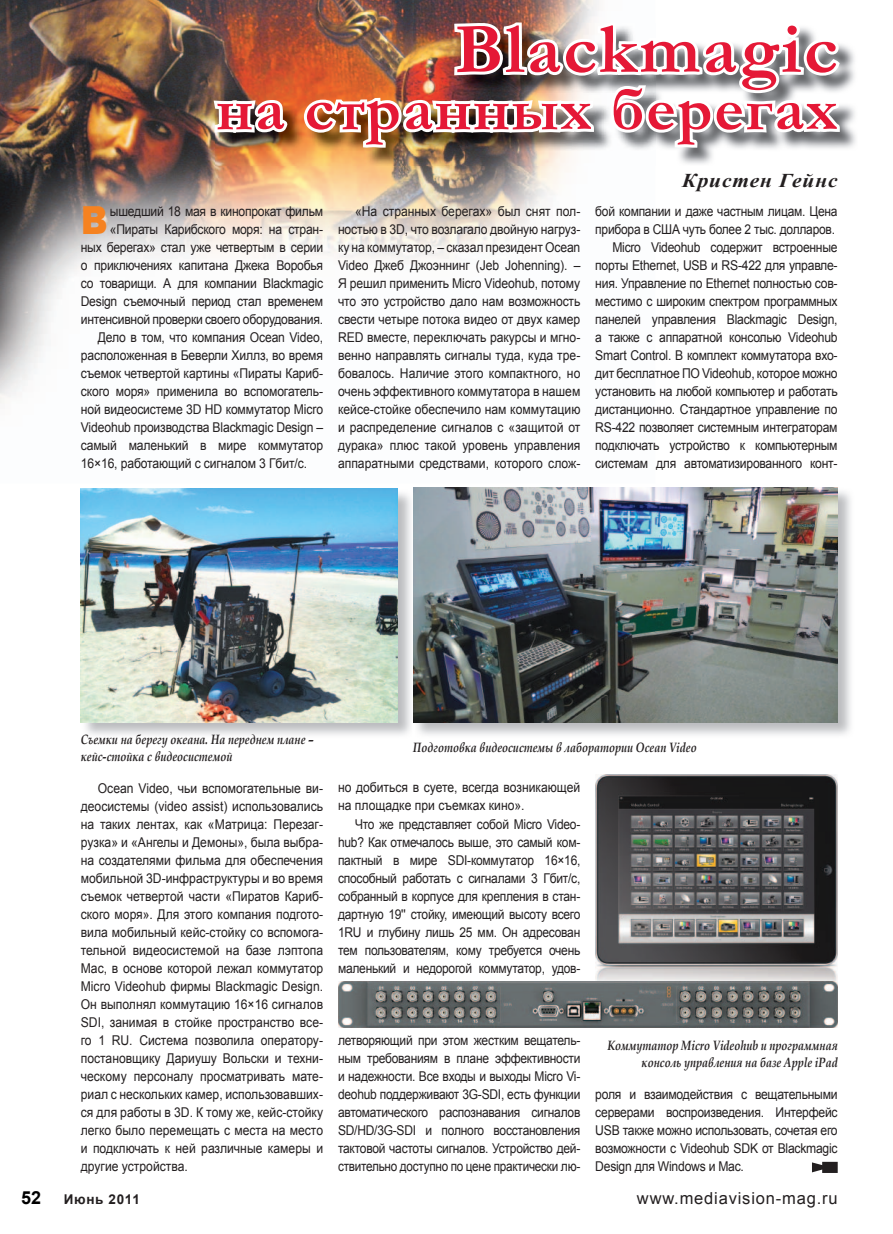
<style>
.page{position:relative;width:893px;height:1234px;background:#fff}
.page>*{position:absolute;margin:0;border:0;box-sizing:border-box;transform-origin:0 0}
.t1{font:700 72px "Garamond";letter-spacing:.03em;color:#e51836}
.t2{font:700 63px "Garamond";letter-spacing:.03em;color:#e51836}
.t3{font:900 38.7px "Arial";color:#f58220;scale:.9 1}
.t4{font:italic 700 19.5px "Times New Roman";letter-spacing:.04em;color:#231f20;scale:1.1 1}
.t5{font:700 18px "Arial";color:#000}
.t6{font:16.5px "Arial";letter-spacing:.05em;color:#231f20}
.t7{font:13.5px/18px "Arial";letter-spacing:-.02em;color:#231f20;text-align:justify;scale:.9 1}
.t8{font:13.5px/18px "Arial";letter-spacing:-.02em;color:#231f20;text-align:justify;scale:.89 1}
.t9{font:italic 700 13.5px/16.2px "Book Antiqua";color:#231f20;scale:.8 1}
.t10{font:13.5px/18px "Arial";color:#231f20;scale:.9 1}
.t11{font:700 13.5px "Arial";letter-spacing:.05em;color:#231f20}
</style>
<div class="page">
<img style="left:0;top:0;width:300px;height:403px">
<img style="left:215px;top:24px;width:641px;height:141px">
<img style="left:210px;top:0;width:82px;height:137px">
<img style="left:300px;top:0;width:544px;height:262px">
<img style="left:81px;top:491px;width:770px;height:244px">
<img style="left:81px;top:488px;width:317px;height:233px">
<img style="left:413px;top:721px;width:1px;height:14px">
<img style="left:413px;top:487px;width:425px;height:234px">
<img style="left:595px;top:774px;width:243px;height:206px">
<img style="left:338px;top:980px;width:500px;height:46px">
<svg style="left:812px;top:1161px;width:26px;height:11px"></svg>
<h1 class="t1" style="left:455px;top:0;width:384px">Blackmagic</h1>
<h2 class="t2" style="left:216px;top:66px;width:623px">на странных берегах</h2>
<h3 class="t4" style="left:682px;top:166px;width:143px">Кристен Гейнс</h3>
<h3 class="t3" style="left:81px;top:192px;width:32px">В</h3>
<p class="t7" style="left:110px;top:202px;width:238px">ышедший 18 мая в кинопрокат фильм</p>
<p class="t7" style="left:110px;top:220px;width:238px">«Пираты Карибского моря: на стран-</p>
<p class="t7" style="left:81px;top:238px;width:271px">ных берегах» стал уже четвертым в серии</p>
<p class="t7" style="left:81px;top:256px;width:271px">о приключениях капитана Джека Воробья</p>
<p class="t7" style="left:81px;top:274px;width:271px">со товарищи. А для компании Blackmagic</p>
<p class="t7" style="left:81px;top:292px;width:271px">Design съемочный период стал временем</p>
<p class="t7" style="left:81px;top:310px;width:271px">интенсивной проверки своего оборудования.</p>
<p class="t7" style="left:98px;top:328px;width:252px">Дело в том, что компания Ocean Video,</p>
<p class="t7" style="left:81px;top:346px;width:271px">расположенная в Беверли Хиллз, во время</p>
<p class="t7" style="left:81px;top:364px;width:271px">съемок четвертой картины «Пираты Кариб-</p>
<p class="t7" style="left:81px;top:382px;width:271px">ского моря» применила во вспомогатель-</p>
<p class="t7" style="left:81px;top:400px;width:271px">ной видеосистеме 3D HD коммутатор Micro</p>
<p class="t7" style="left:81px;top:418px;width:271px">Videohub производства Blackmagic Design –</p>
<p class="t7" style="left:81px;top:436px;width:271px">самый маленький в мире коммутатор</p>
<p class="t7" style="left:81px;top:454px;width:253px">16×16, работающий с сигналом 3 Гбит/с.</p>
<p class="t7" style="left:338px;top:202px;width:271px;text-indent:17px">«На странных берегах» был снят пол&shy;ностью в 3D, что возлагало двойную нагруз&shy;ку на коммутатор, – сказал президент Ocean Video Джеб Джоэннинг (Jeb Johenning). – Я решил применить Micro Videohub, потому что это устройство дало нам возможность свести четыре потока видео от двух камер RED вместе, переключать ракурсы и мгно&shy;венно направлять сигналы туда, куда тре&shy;бовалось. Наличие этого компактного, но очень эффективного коммутатора в нашем кейсе-стойке обеспечило нам коммутацию и распределение сигналов с «защитой от дурака» плюс такой уровень управления аппаратными средствами, которого слож-</p>
<p class="t8" style="left:595px;top:202px;width:274px;text-align:right">бой компании и даже частным лицам. Цена прибора в США чуть более 2 тыс. долларов.<br>Micro Videohub содержит встроенные порты Ethernet, USB и RS-422 для управле&shy;ния. Управление по Ethernet полностью сов&shy;местимо с широким спектром программных панелей управления Blackmagic Design, а также с аппаратной консолью Videohub Smart Control. В комплект коммутатора вхо&shy;дит бесплатное ПО Videohub, которое можно установить на любой компьютер и работать дистанционно. Стандартное управление по RS-422 позволяет системным интеграторам подключать устройство к компьютерным системам для автоматизированного конт-</p>
<p class="t9" style="left:81px;top:731px;width:293px">Съемки на берегу океана. На переднем плане – кейс-стойка с видеосистемой</p>
<p class="t7" style="left:81px;top:778px;width:271px;text-indent:17px">Ocean Video, чьи вспомогательные ви&shy;деосистемы (video assist) использовались на таких лентах, как «Матрица: Перезаг&shy;рузка» и «Ангелы и Демоны», была выбра&shy;на создателями фильма для обеспечения мобильной 3D-инфраструктуры и во время съемок четвертой части «Пиратов Кариб&shy;ского моря». Для этого компания подгото&shy;вила мобильный кейс-стойку со вспомога&shy;тельной видеосистемой на базе лэптопа Mac, в основе которой лежал коммутатор Micro Videohub фирмы Blackmagic Design.<br>Он выполнял коммутацию 16×16 сигналов SDI, занимая в стойке пространство все&shy;го 1 RU. Система позволила оператору&shy;постановщику Дариушу Вольски и техни&shy;ческому персоналу просматривать мате&shy;риал с нескольких камер, использовавших&shy;ся для работы в 3D. К тому же, кейс-стойку легко было перемещать с места на место и подключать к ней различные камеры и другие устройства.</p>
<p class="t9" style="left:413px;top:739px;width:356px">Подготовка видеосистемы в лаборатории Ocean Video</p>
<p class="t10" style="left:338px;top:778px;width:271px">но добиться в суете, всегда возникающей на площадке при съемках кино».</p>
<p class="t8" style="left:338px;top:814px;width:274px;text-indent:17px">Что же представляет собой Micro Video&shy;hub? Как отмечалось выше, это самый ком&shy;пактный в мире SDI-коммутатор 16×16, способный работать с сигналами 3 Гбит/с, собранный в корпусе для крепления в стан&shy;дартную 19'' стойку, имеющий высоту всего 1RU и глубину лишь 25 мм. Он адресован тем пользователям, кому требуется очень маленький и недорогой коммутатор, удов-</p>
<p class="t8" style="left:338px;top:1030px;width:274px">летворяющий при этом жестким вещатель&shy;ным требованиям в плане эффективности и надежности. Все входы и выходы Micro Vi&shy;deohub поддерживают 3G-SDI, есть функции автоматического распознавания сигналов SD/HD/3G-SDI и полного восстановления тактовой частоты сигналов. Устройство дей&shy;ствительно доступно по цене практически лю-</p>
<p class="t9" style="left:607px;top:1037px;width:289px;text-align:right">Коммутатор Micro Videohub и программная консоль управления на базе Apple iPad</p>
<p class="t7" style="left:595px;top:1084px;width:271px">роля и взаимодействия с вещательными серверами воспроизведения. Интерфейс USB также можно использовать, сочетая его возможности с Videohub SDK от Blackmagic Design для Windows и Mac.</p>
<h3 class="t5" style="left:21px;top:1185px;width:22px">52</h3>
<p class="t11" style="left:64px;top:1190px;width:78px">Июнь 2011</p>
<p class="t6" style="left:637px;top:1187px;width:202px">www.mediavision-mag.ru</p>
</div>
